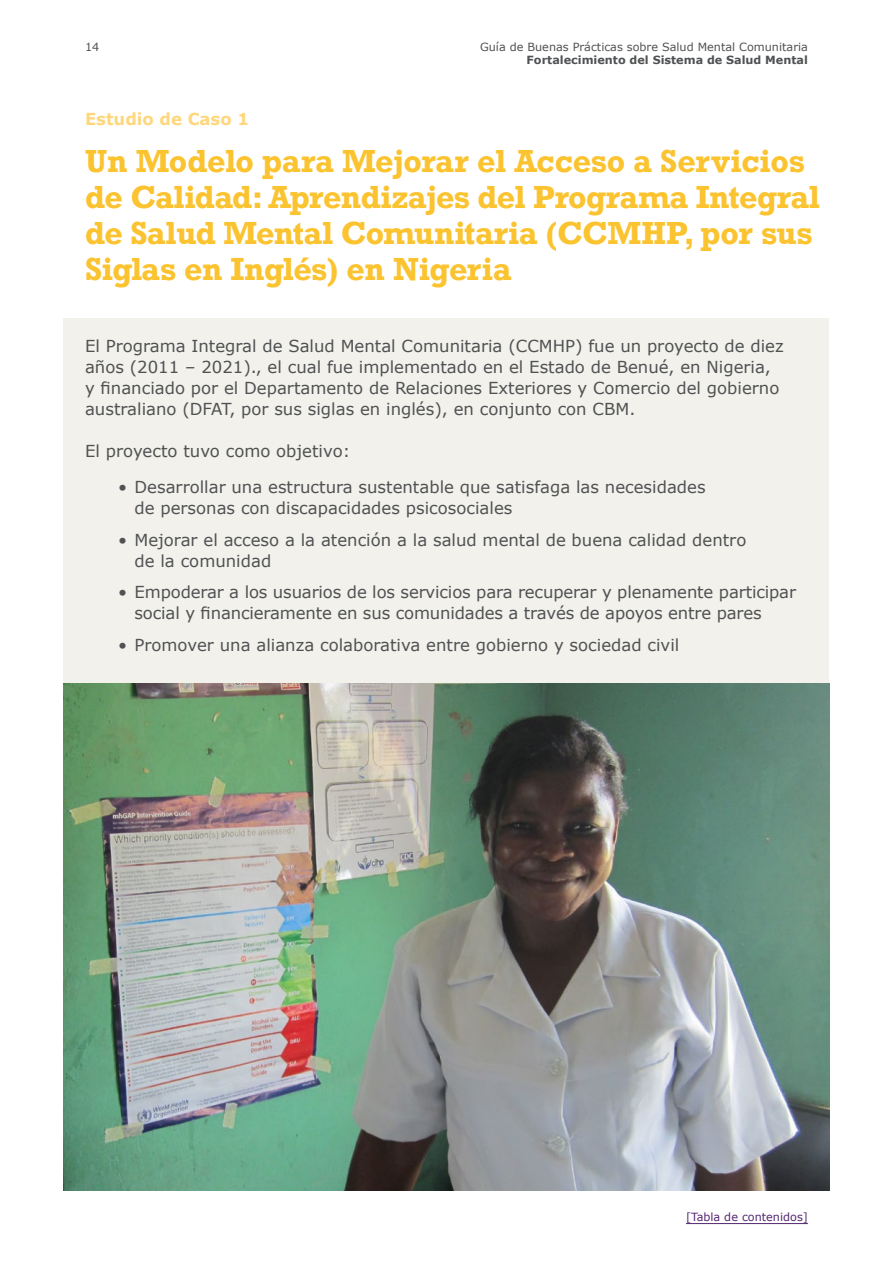
<style>
.page{position:relative;width:893px;height:1263px;background:#fff}
.page>*{position:absolute;margin:0;border:0;box-sizing:border-box;transform-origin:0 0}
.t1{font:700 30px/36px "Rockwell";letter-spacing:-.01em;color:#fac32f}
.t2{font:16.5px/21px "Verdana";color:#4f5153}
.t3{font:700 16.5px "Verdana";color:#fed77d}
.t4{font:11.25px "Verdana";color:#4f5153}
.t5{font:700 11.25px "Verdana";color:#4f5153}
.t6{font:11.25px "Verdana";color:#552770}
</style>
<div class="page">
<hr style="left:686px;top:1223px;width:122px;height:1px;background:#552770">
<div style="left:64px;top:318px;width:765px;height:375px;background:#f2f1eb"></div>
<img style="left:64px;top:683px;width:765px;height:508px">
<p class="t4" style="left:85px;top:39px;width:16px">14</p>
<p class="t4" style="left:480px;top:39px;width:329px">Guía de Buenas Prácticas sobre Salud Mental Comunitaria</p>
<p class="t5" style="left:527px;top:52px;width:283px">Fortalecimiento del Sistema de Salud Mental</p>
<p class="t3" style="left:85px;top:107px;width:166px">Estudio de Caso 1</p>
<h1 class="t1" style="left:85px;top:142px;width:736px">Un Modelo para Mejorar el Acceso a Servicios de Calidad: Aprendizajes del Programa Integral de Salud Mental Comunitaria (CCMHP, por sus Siglas en Inglés) en Nigeria</h1>
<p class="t2" style="left:85px;top:335px;width:700px">El Programa Integral de Salud Mental Comunitaria (CCMHP) fue un proyecto de diez años (2011 – 2021)., el cual fue implementado en el Estado de Benué, en Nigeria, y financiado por el Departamento de Relaciones Exteriores y Comercio del gobierno australiano (DFAT, por sus siglas en inglés), en conjunto con CBM.</p>
<p class="t2" style="left:85px;top:440px;width:267px">El proyecto tuvo como objetivo:</p>
<p class="t2" style="left:135px;top:476px;width:573px;text-indent:-16px">• Desarrollar una estructura sustentable que satisfaga las necesidades de personas con discapacidades psicosociales</p>
<p class="t2" style="left:135px;top:529px;width:613px;text-indent:-16px">• Mejorar el acceso a la atención a la salud mental de buena calidad dentro de la comunidad</p>
<p class="t2" style="left:135px;top:581px;width:663px;text-indent:-16px">• Empoderar a los usuarios de los servicios para recuperar y plenamente participar social y financieramente en sus comunidades a través de apoyos entre pares</p>
<p class="t2" style="left:118px;top:634px;width:563px">• Promover una alianza colaborativa entre gobierno y sociedad civil</p>
<p class="t6" style="left:686px;top:1209px;width:123px">[Tabla de contenidos]</p>
</div>
